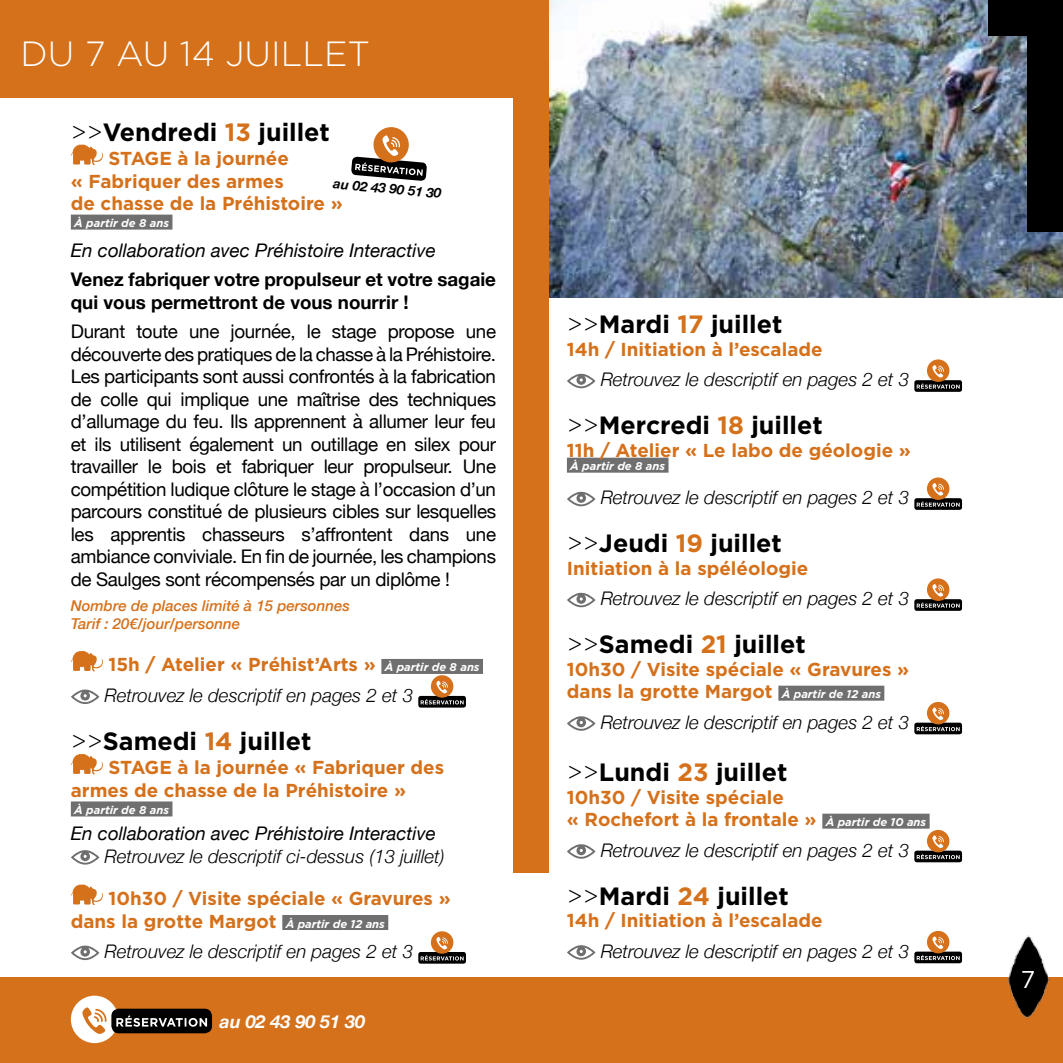
<style>
.page{position:relative;width:1063px;height:1063px;background:#fff}
.page>*{position:absolute;margin:0;border:0;box-sizing:border-box;transform-origin:0 0}
.t1{font:300 35px "Gotham";color:#fff}
.t2{font:700 25px "Gotham";color:#000}
.t3{font:24.25px "Gotham";color:#fff}
.t4{font:18.75px/22.5px "Helvetica Neue";letter-spacing:-.02em;color:#000;text-align:justify}
.t5{font:700 18.75px/22.5px "Gotham";color:#d5711b}
.t6{font:italic 300 18.75px "Helvetica Neue";color:#000}
.t7{font:italic 18.75px "Helvetica Neue";color:#000}
.t8{font:700 18.75px/22.5px "Helvetica Neue";color:#000}
.t9{font:italic 700 18px "Helvetica Neue";color:#fff}
.t10{font:italic 500 15px/18px "Helvetica Neue";color:#d5711b}
.t11{font:italic 700 13.25px "Helvetica Neue";color:#000}
.t12{font:italic 700 11.25px "Gotham";color:#fff}
.s1{font-weight:300}
.s2{color:#d5711b}
.s3{font-style:italic;font-size:11.25px;color:#fff}
</style>
<div class="page">
<img style="left:549px;top:0;width:514px;height:298px">
<div style="left:0;top:978px;width:1063px;height:85px;background:#d5711b"></div>
<img style="left:999px;top:935px;width:58px;height:84px">
<div style="left:1028px;top:0;width:35px;height:231px;background:#000"></div>
<div style="left:989px;top:0;width:74px;height:35px;background:#000"></div>
<div style="left:0;top:0;width:524px;height:98px;background:#d5711b"></div>
<div style="left:567px;top:458px;width:102px;height:15px;background:#706f6f"></div>
<div style="left:778px;top:686px;width:106px;height:15px;background:#706f6f"></div>
<div style="left:822px;top:814px;width:108px;height:15px;background:#706f6f"></div>
<svg style="left:567px;top:374px;width:29px;height:15px"></svg>
<div style="left:914px;top:380px;width:48px;height:12px;background:#000;border-radius:3px"></div>
<div style="left:927px;top:359px;width:22px;height:23px;background:#d5711b;border-radius:50%"></div>
<svg style="left:917px;top:365px;width:43px;height:24px"></svg>
<svg style="left:567px;top:492px;width:29px;height:15px"></svg>
<div style="left:914px;top:498px;width:48px;height:12px;background:#000;border-radius:3px"></div>
<div style="left:927px;top:477px;width:22px;height:23px;background:#d5711b;border-radius:50%"></div>
<svg style="left:917px;top:483px;width:43px;height:24px"></svg>
<svg style="left:567px;top:593px;width:29px;height:15px"></svg>
<div style="left:914px;top:599px;width:48px;height:12px;background:#000;border-radius:3px"></div>
<div style="left:927px;top:578px;width:22px;height:23px;background:#d5711b;border-radius:50%"></div>
<svg style="left:917px;top:584px;width:43px;height:24px"></svg>
<svg style="left:567px;top:716px;width:29px;height:15px"></svg>
<svg style="left:914px;top:723px;width:48px;height:11px"></svg>
<div style="left:927px;top:702px;width:22px;height:22px;background:#d5711b;border-radius:50%"></div>
<svg style="left:932px;top:708px;width:12px;height:12px"></svg>
<svg style="left:917px;top:726px;width:43px;height:5px"></svg>
<svg style="left:567px;top:844px;width:29px;height:15px"></svg>
<svg style="left:914px;top:851px;width:48px;height:11px"></svg>
<div style="left:927px;top:830px;width:22px;height:22px;background:#d5711b;border-radius:50%"></div>
<svg style="left:932px;top:836px;width:12px;height:12px"></svg>
<svg style="left:917px;top:854px;width:43px;height:5px"></svg>
<svg style="left:567px;top:945px;width:29px;height:15px"></svg>
<div style="left:914px;top:952px;width:48px;height:11px;background:#000;border-radius:3px"></div>
<div style="left:927px;top:931px;width:22px;height:22px;background:#d5711b;border-radius:50%"></div>
<svg style="left:932px;top:936px;width:12px;height:13px"></svg>
<svg style="left:917px;top:955px;width:43px;height:5px"></svg>
<div style="left:71px;top:215px;width:101px;height:15px;background:#706f6f"></div>
<div style="left:381px;top:659px;width:102px;height:15px;background:#706f6f"></div>
<div style="left:71px;top:801px;width:101px;height:15px;background:#706f6f"></div>
<div style="left:282px;top:915px;width:106px;height:15px;background:#706f6f"></div>
<svg style="left:71px;top:144px;width:32px;height:21px"></svg>
<svg style="left:71px;top:651px;width:32px;height:20px"></svg>
<svg style="left:71px;top:689px;width:28px;height:15px"></svg>
<div style="left:418px;top:696px;width:48px;height:12px;background:#000;border-radius:3px"></div>
<div style="left:431px;top:675px;width:22px;height:23px;background:#d5711b;border-radius:50%"></div>
<svg style="left:436px;top:681px;width:12px;height:12px"></svg>
<svg style="left:421px;top:699px;width:43px;height:5px"></svg>
<svg style="left:71px;top:754px;width:32px;height:20px"></svg>
<svg style="left:71px;top:850px;width:28px;height:15px"></svg>
<svg style="left:71px;top:884px;width:32px;height:21px"></svg>
<svg style="left:71px;top:945px;width:28px;height:16px"></svg>
<div style="left:418px;top:952px;width:48px;height:12px;background:#000;border-radius:3px"></div>
<div style="left:431px;top:931px;width:22px;height:23px;background:#d5711b;border-radius:50%"></div>
<svg style="left:436px;top:937px;width:12px;height:12px"></svg>
<svg style="left:421px;top:955px;width:43px;height:6px"></svg>
<svg style="left:351px;top:127px;width:76px;height:54px"></svg>
<div style="left:514px;top:0;width:35px;height:872px;background:#d5711b"></div>
<div style="left:71px;top:996px;width:47px;height:47px;background:#fff;border-radius:50%"></div>
<svg style="left:82px;top:1008px;width:25px;height:26px"></svg>
<div style="left:111px;top:1009px;width:101px;height:24px;background:#000;border-radius:8px"></div>
<svg style="left:116px;top:1015px;width:91px;height:12px"></svg>
<h1 class="t1" style="left:21px;top:34px;width:351px">DU 7 AU 14 JUILLET</h1>
<h2 class="t2" style="left:71px;top:117px;width:261px"><span class="s1">&gt;&gt;</span>Vendredi <span class="s2">13</span> juillet</h2>
<p class="t5" style="left:71px;top:147px;width:273px;text-indent:38px">STAGE à la journée<br>« Fabriquer des armes<br>de chasse de la Préhistoire »</p>
<p class="t12" style="left:74px;top:217px;width:96px">À partir de 8 ans</p>
<p class="t7" style="left:71px;top:236px;width:366px">En collaboration avec Préhistoire Interactive</p>
<p class="t8" style="left:71px;top:269px;width:427px">Venez fabriquer votre propulseur et votre sagaie qui vous permettront de vous nourrir !</p>
<p class="t4" style="left:71px;top:322px;width:427px">Durant toute une journée, le stage propose une découverte des pratiques de la chasse à la Préhistoire.<br>Les participants sont aussi confrontés à la fabrication de colle qui implique une maîtrise des techniques d’allumage du feu. Ils apprennent à allumer leur feu et ils utilisent également un outillage en silex pour travailler le bois et fabriquer leur propulseur. Une compétition ludique clôture le stage à l’occasion d’un parcours constitué de plusieurs cibles sur lesquelles les apprentis chasseurs s’affrontent dans une ambiance conviviale. En fin de journée, les champions de Saulges sont récompensés par un diplôme !</p>
<p class="t10" style="left:71px;top:596px;width:280px">Nombre de places limité à 15 personnes<br>Tarif : 20€/jour/personne</p>
<p class="t5" style="left:108px;top:653px;width:373px">15h / Atelier « Préhist’Arts » <span class="s3">À partir de 8 ans</span></p>
<p class="t6" style="left:105px;top:680px;width:310px">Retrouvez le descriptif en pages 2 et 3</p>
<h2 class="t2" style="left:71px;top:727px;width:242px"><span class="s1">&gt;&gt;</span>Samedi <span class="s2">14</span> juillet</h2>
<p class="t5" style="left:71px;top:756px;width:375px;text-indent:38px">STAGE à la journée « Fabriquer des armes de chasse de la Préhistoire »</p>
<p class="t12" style="left:74px;top:803px;width:96px">À partir de 8 ans</p>
<p class="t7" style="left:71px;top:820px;width:366px">En collaboration avec Préhistoire Interactive</p>
<p class="t6" style="left:105px;top:841px;width:341px">Retrouvez le descriptif ci-dessus (13 juillet)</p>
<p class="t5" style="left:71px;top:887px;width:381px;text-indent:38px">10h30 / Visite spéciale « Gravures » dans la grotte Margot <span class="s3">À partir de 12 ans</span></p>
<p class="t6" style="left:105px;top:936px;width:310px">Retrouvez le descriptif en pages 2 et 3</p>
<p class="t11" style="left:334px;top:173px;width:110px;rotate:5deg">au 02 43 90 51 30</p>
<p class="t9" style="left:220px;top:1008px;width:147px">au 02 43 90 51 30</p>
<h2 class="t2" style="left:567px;top:310px;width:217px"><span class="s1">&gt;&gt;</span>Mardi <span class="s2">17</span> juillet</h2>
<p class="t5" style="left:567px;top:337px;width:257px">14h / Initiation à l’escalade</p>
<p class="t6" style="left:601px;top:365px;width:310px">Retrouvez le descriptif en pages 2 et 3</p>
<h2 class="t2" style="left:567px;top:411px;width:257px"><span class="s1">&gt;&gt;</span>Mercredi <span class="s2">18</span> juillet</h2>
<p class="t5" style="left:567px;top:438px;width:345px">11h / Atelier « Le labo de géologie »</p>
<p class="t12" style="left:570px;top:460px;width:96px">À partir de 8 ans</p>
<p class="t6" style="left:601px;top:483px;width:310px">Retrouvez le descriptif en pages 2 et 3</p>
<h2 class="t2" style="left:567px;top:529px;width:216px"><span class="s1">&gt;&gt;</span>Jeudi <span class="s2">19</span> juillet</h2>
<p class="t5" style="left:567px;top:556px;width:243px">Initiation à la spéléologie</p>
<p class="t6" style="left:601px;top:584px;width:310px">Retrouvez le descriptif en pages 2 et 3</p>
<h2 class="t2" style="left:567px;top:630px;width:240px"><span class="s1">&gt;&gt;</span>Samedi <span class="s2">21</span> juillet</h2>
<p class="t5" style="left:567px;top:657px;width:344px">10h30 / Visite spéciale « Gravures » dans la grotte Margot <span class="s3">À partir de 12 ans</span></p>
<p class="t6" style="left:601px;top:707px;width:310px">Retrouvez le descriptif en pages 2 et 3</p>
<h2 class="t2" style="left:567px;top:758px;width:222px"><span class="s1">&gt;&gt;</span>Lundi <span class="s2">23</span> juillet</h2>
<p class="t5" style="left:567px;top:785px;width:361px">10h30 / Visite spéciale<br>« Rochefort à la frontale » <span class="s3">À partir de 10 ans</span></p>
<p class="t6" style="left:601px;top:835px;width:310px">Retrouvez le descriptif en pages 2 et 3</p>
<h2 class="t2" style="left:567px;top:881px;width:224px"><span class="s1">&gt;&gt;</span>Mardi <span class="s2">24</span> juillet</h2>
<p class="t5" style="left:567px;top:909px;width:257px">14h / Initiation à l’escalade</p>
<p class="t6" style="left:601px;top:936px;width:310px">Retrouvez le descriptif en pages 2 et 3</p>
<p class="t3" style="left:1021px;top:966px;width:16px">7</p>
</div>
